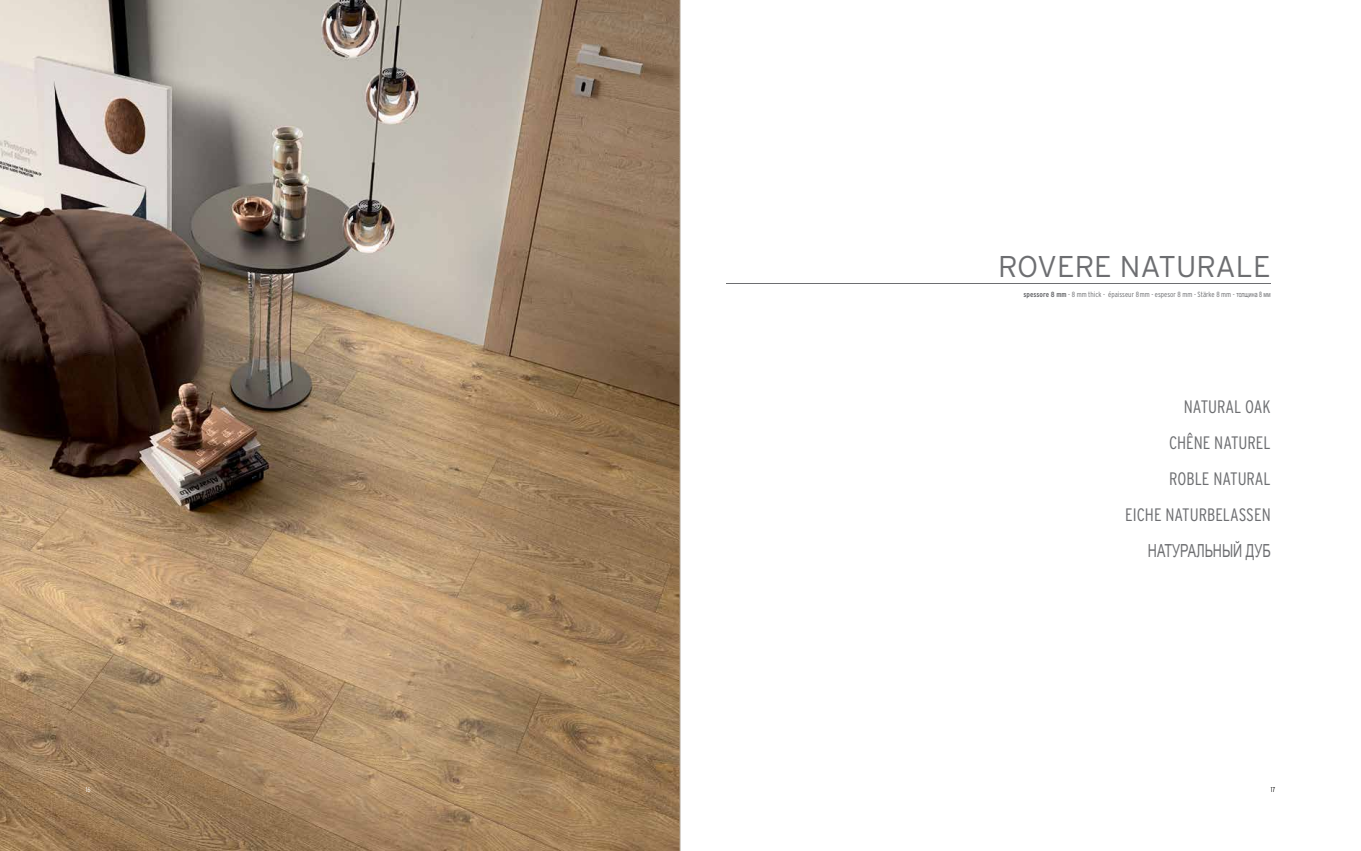
<style>
.page{position:relative;width:1361px;height:851px;background:#fff}
.page>*{position:absolute;margin:0;border:0;box-sizing:border-box;transform-origin:0 0}
.t1{font:300 30px "Interstate";color:#6d6e71}
.t2{font:300 condensed 18px/36px "Interstate";color:#6d6e71;text-align:right}
.t3{font:18px "Arial";color:#6d6e71;scale:.7 1}
.t4{font:300 condensed 7.5px "Interstate";color:#6d6e71}
.t5{font:300 condensed 7px "Interstate";color:#fff}
.t6{font:300 condensed 7px "Interstate";color:#000}
.s1{font-weight:700}
.s2{font-family:"Arial";font-weight:400;font-stretch:normal}
</style>
<div class="page">
<svg style="left:0;top:0;width:680px;height:850px"></svg>
<hr style="left:726px;top:283px;width:544px;height:1px;background:#6d6e71">
<h1 class="t1" style="left:998px;top:249px;width:274px">ROVERE NATURALE</h1>
<p class="t4" style="left:1023px;top:290px;width:249px"><span class="s1">spessore 8 mm</span> - 8 mm thick - épaisseur 8 mm - espesor 8 mm - Stärke 8 mm - <span class="s2">толщина 8 мм</span></p>
<h2 class="t2" style="left:1125px;top:388px;width:147px">NATURAL OAK<br>CHÊNE NATUREL<br>ROBLE NATURAL<br>EICHE NATURBELASSEN</h2>
<h2 class="t3" style="left:1148px;top:539px;width:177px">НАТУРАЛЬНЫЙ ДУБ</h2>
<p class="t5" style="left:86px;top:785px;width:6px">16</p>
<p class="t6" style="left:1270px;top:785px;width:6px">17</p>
</div>
